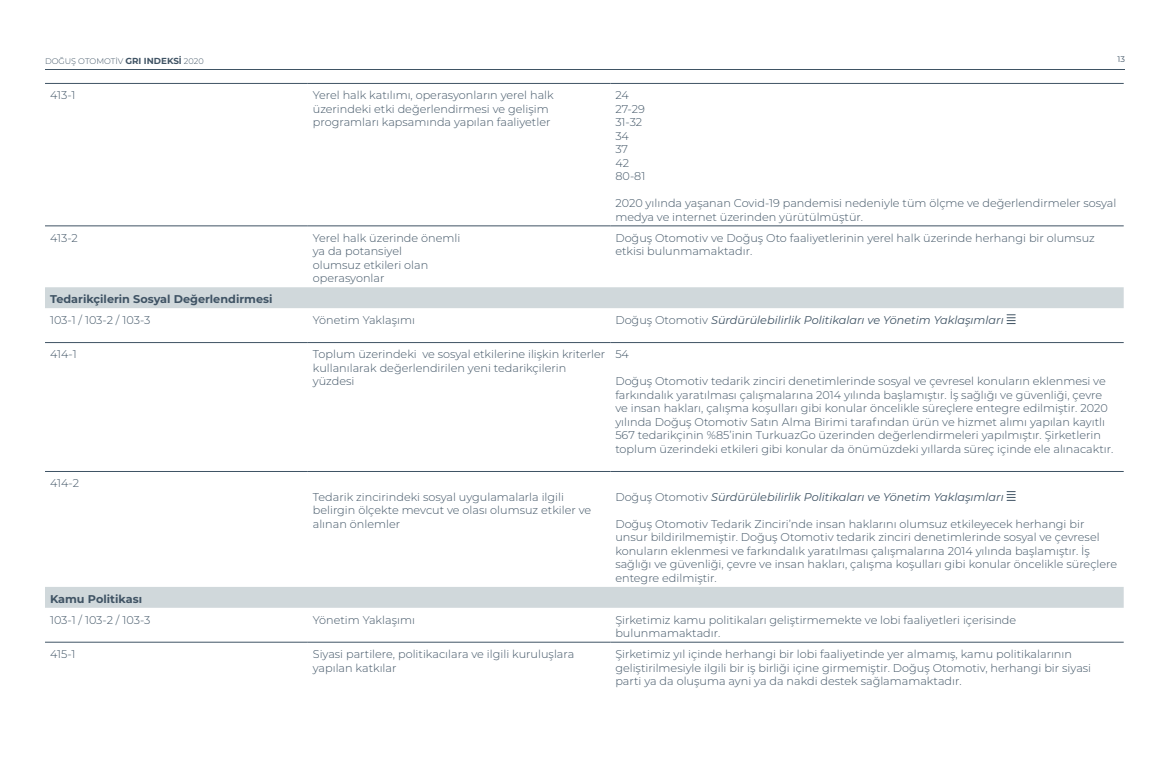
<style>
.page{position:relative;width:1170px;height:762px;background:#fff}
.page>*{position:absolute;margin:0;border:0;box-sizing:border-box;transform-origin:0 0}
.t1{font:300 11.25px/13.5px "Montserrat";color:#3f5364}
.t2{font:italic 11.25px "Montserrat";color:#3f5364}
.t3{font:700 11.25px "Montserrat";color:#3f5364}
.t4{font:300 8.12px "Montserrat";color:#3f5364}
.t5{font:8.12px "Montserrat";color:#3f5364}
.s1{font-weight:700;font-size:8.75px}
.s2{font-weight:300;font-style:normal}
</style>
<div class="page">
<hr style="left:45px;top:69px;width:1079px;height:1px;background:#3f5364">
<svg style="left:45px;top:287px;width:1078px;height:321px"></svg>
<hr style="left:45px;top:83px;width:263px;height:1px;background:#3f5364">
<hr style="left:308px;top:83px;width:302px;height:1px;background:#3f5364">
<hr style="left:610px;top:83px;width:513px;height:1px;background:#3f5364">
<hr style="left:45px;top:226px;width:263px;height:1px;background:#3f5364">
<hr style="left:308px;top:226px;width:302px;height:1px;background:#3f5364">
<hr style="left:610px;top:226px;width:513px;height:1px;background:#3f5364">
<hr style="left:45px;top:342px;width:263px;height:1px;background:#3f5364">
<hr style="left:308px;top:342px;width:302px;height:1px;background:#3f5364">
<hr style="left:610px;top:342px;width:513px;height:1px;background:#3f5364">
<hr style="left:45px;top:471px;width:263px;height:1px;background:#3f5364">
<hr style="left:308px;top:471px;width:302px;height:1px;background:#3f5364">
<hr style="left:610px;top:471px;width:513px;height:1px;background:#3f5364">
<hr style="left:45px;top:642px;width:263px;height:1px;background:#3f5364">
<hr style="left:308px;top:642px;width:302px;height:1px;background:#3f5364">
<hr style="left:610px;top:642px;width:513px;height:1px;background:#3f5364">
<svg style="left:1006px;top:314px;width:9px;height:10px"></svg>
<svg style="left:1006px;top:491px;width:9px;height:10px"></svg>
<p class="t4" style="left:45px;top:56px;width:160px">DOĞUŞ OTOMOTİV <span class="s1">GRI INDEKSİ</span> 2020</p>
<p class="t5" style="left:1117px;top:54px;width:9px">13</p>
<p class="t1" style="left:50px;top:88px;width:27px">413-1</p>
<p class="t1" style="left:313px;top:88px;width:242px">Yerel halk katılımı, operasyonların yerel halk üzerindeki etki değerlendirmesi ve gelişim programları kapsamında yapılan faaliyetler</p>
<p class="t1" style="left:615px;top:88px;width:31px">24<br>27-29<br>31-32<br>34<br>37<br>42<br>80-81</p>
<p class="t1" style="left:615px;top:196px;width:502px">2020 yılında yaşanan Covid-19 pandemisi nedeniyle tüm ölçme ve değerlendirmeler sosyal medya ve internet üzerinden yürütülmüştür.</p>
<p class="t1" style="left:50px;top:231px;width:29px">413-2</p>
<p class="t1" style="left:313px;top:231px;width:149px">Yerel halk üzerinde önemli ya da potansiyel<br>olumsuz etkileri olan operasyonlar</p>
<p class="t1" style="left:615px;top:231px;width:481px">Doğuş Otomotiv ve Doğuş Oto faaliyetlerinin yerel halk üzerinde herhangi bir olumsuz etkisi bulunmamaktadır.</p>
<p class="t3" style="left:50px;top:291px;width:224px">Tedarikçilerin Sosyal Değerlendirmesi</p>
<p class="t1" style="left:50px;top:313px;width:102px">103-1 / 103-2 / 103-3</p>
<p class="t1" style="left:313px;top:313px;width:104px">Yönetim Yaklaşımı</p>
<p class="t2" style="left:615px;top:312px;width:390px"><span class="s2">Doğuş Otomotiv</span> Sürdürülebilirlik Politikaları ve Yönetim Yaklaşımları</p>
<p class="t1" style="left:50px;top:347px;width:28px">414-1</p>
<p class="t1" style="left:313px;top:347px;width:294px">Toplum üzerindeki ve sosyal etkilerine ilişkin kriterler kullanılarak değerlendirilen yeni tedarikçilerin yüzdesi</p>
<p class="t1" style="left:615px;top:347px;width:15px">54</p>
<p class="t1" style="left:615px;top:374px;width:499px">Doğuş Otomotiv tedarik zinciri denetimlerinde sosyal ve çevresel konuların eklenmesi ve farkındalık yaratılması çalışmalarına 2014 yılında başlamıştır. İş sağlığı ve güvenliği, çevre ve insan hakları, çalışma koşulları gibi konular öncelikle süreçlere entegre edilmiştir. 2020 yılında Doğuş Otomotiv Satın Alma Birimi tarafından ürün ve hizmet alımı yapılan kayıtlı 567 tedarikçinin %85’inin TurkuazGo üzerinden değerlendirmeleri yapılmıştır. Şirketlerin toplum üzerindeki etkileri gibi konular da önümüzdeki yıllarda süreç içinde ele alınacaktır.</p>
<p class="t1" style="left:50px;top:476px;width:31px">414-2</p>
<p class="t1" style="left:313px;top:490px;width:280px">Tedarik zincirindeki sosyal uygulamalarla ilgili belirgin ölçekte mevcut ve olası olumsuz etkiler ve alınan önlemler</p>
<p class="t2" style="left:615px;top:489px;width:390px"><span class="s2">Doğuş Otomotiv</span> Sürdürülebilirlik Politikaları ve Yönetim Yaklaşımları</p>
<p class="t1" style="left:615px;top:517px;width:503px">Doğuş Otomotiv Tedarik Zinciri’nde insan haklarını olumsuz etkileyecek herhangi bir unsur bildirilmemiştir. Doğuş Otomotiv tedarik zinciri denetimlerinde sosyal ve çevresel konuların eklenmesi ve farkındalık yaratılması çalışmalarına 2014 yılında başlamıştır. İş sağlığı ve güvenliği, çevre ve insan hakları, çalışma koşulları gibi konular öncelikle süreçlere entegre edilmiştir.</p>
<p class="t3" style="left:50px;top:591px;width:93px">Kamu Politikası</p>
<p class="t1" style="left:50px;top:612px;width:102px">103-1 / 103-2 / 103-3</p>
<p class="t1" style="left:313px;top:612px;width:104px">Yönetim Yaklaşımı</p>
<p class="t1" style="left:615px;top:612px;width:402px">Şirketimiz kamu politikaları geliştirmemekte ve lobi faaliyetleri içerisinde bulunmamaktadır.</p>
<p class="t1" style="left:50px;top:647px;width:27px">415-1</p>
<p class="t1" style="left:313px;top:647px;width:263px">Siyasi partilere, politikacılara ve ilgili kuruluşlara yapılan katkılar</p>
<p class="t1" style="left:615px;top:647px;width:477px">Şirketimiz yıl içinde herhangi bir lobi faaliyetinde yer almamış, kamu politikalarının geliştirilmesiyle ilgili bir iş birliği içine girmemiştir. Doğuş Otomotiv, herhangi bir siyasi parti ya da oluşuma ayni ya da nakdi destek sağlamamaktadır.</p>
</div>
